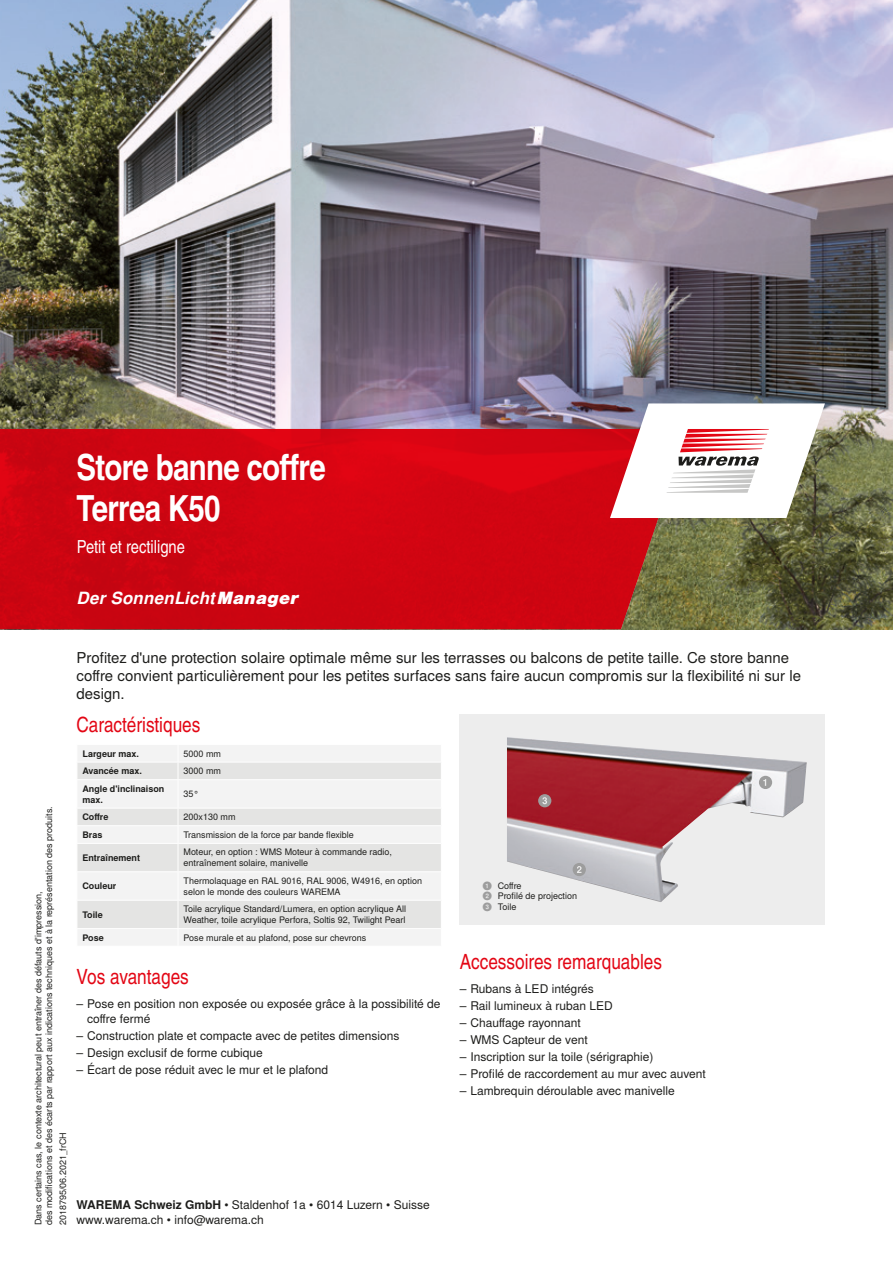
<style>
.page{position:relative;width:893px;height:1263px;background:#fff}
.page>*{position:absolute;margin:0;border:0;box-sizing:border-box;transform-origin:0 0}
.t1{font:700 36px/40.5px "Warema Nimbus Cnd";letter-spacing:-.02em;color:#fff}
.t2{font:21px "Warema Nimbus Cnd";color:#e30614}
.t3{font:18px "Warema Nimbus Cnd";color:#fff}
.t4{font:italic 700 16.8px "Warema Nimbus";letter-spacing:.015em;color:#fff}
.t5{font:15px/18px "Warema Nimbus";color:#1d1d1b}
.t6{font:12px/15px "Warema Nimbus";color:#1d1d1b}
.t7{font:9px/10.8px "Warema Nimbus";color:#1d1d1b}
.t8{font:700 9px/10.8px "Warema Nimbus";color:#1d1d1b}
.s1{font-weight:900}
.s2{font-weight:700;color:#9d9d9d}
.s3{font-weight:700}
</style>
<div class="page">
<img style="left:0;top:0;width:893px;height:629px">
<div style="left:460px;top:714px;width:365px;height:210px;background:#ededed"></div>
<img style="left:507px;top:737px;width:300px;height:165px">
<svg style="left:573px;top:863px;width:13px;height:13px"></svg>
<svg style="left:538px;top:794px;width:13px;height:13px"></svg>
<svg style="left:759px;top:776px;width:13px;height:13px"></svg>
<svg style="left:0;top:429px;width:688px;height:200px;background:#cc0a13"></svg>
<svg style="left:610px;top:403px;width:215px;height:115px"></svg>
<div style="left:78px;top:745px;width:363px;height:200px;background:#f3f3f3"></div>
<svg style="left:78px;top:763px;width:363px;height:165px;fill:#e4e4e3"></svg>
<hr style="left:77px;top:762px;width:101px;height:1px;background:#fff">
<hr style="left:178px;top:762px;width:264px;height:1px;background:#fff">
<hr style="left:77px;top:779px;width:101px;height:1px;background:#fff">
<hr style="left:178px;top:779px;width:264px;height:1px;background:#fff">
<hr style="left:77px;top:808px;width:101px;height:1px;background:#fff">
<hr style="left:178px;top:808px;width:264px;height:1px;background:#fff">
<hr style="left:77px;top:825px;width:101px;height:1px;background:#fff">
<hr style="left:178px;top:825px;width:264px;height:1px;background:#fff">
<hr style="left:77px;top:843px;width:101px;height:1px;background:#fff">
<hr style="left:178px;top:843px;width:264px;height:1px;background:#fff">
<hr style="left:77px;top:871px;width:101px;height:1px;background:#fff">
<hr style="left:178px;top:871px;width:264px;height:1px;background:#fff">
<hr style="left:77px;top:900px;width:101px;height:1px;background:#fff">
<hr style="left:178px;top:900px;width:264px;height:1px;background:#fff">
<hr style="left:77px;top:928px;width:101px;height:1px;background:#fff">
<svg style="left:77px;top:763px;width:1px;height:165px"></svg>
<hr style="left:178px;top:928px;width:264px;height:1px;background:#fff">
<svg style="left:178px;top:745px;width:1px;height:200px"></svg>
<h1 class="t1" style="left:77px;top:448px;width:251px">Store banne coffre<br>Terrea K50</h1>
<h3 class="t3" style="left:77px;top:536px;width:110px">Petit et rectiligne</h3>
<h3 class="t4" style="left:77px;top:588px;width:224px">Der SonnenLicht<span class="s1">Manager</span></h3>
<p class="t7" style="left:33px;top:1225px;width:420px;rotate:-90deg">Dans certains cas, le contexte architectural peut entraîner des défauts d'impression,<br>des modifications et des écarts par rapport aux indications techniques et à la représentation des produits.</p>
<p class="t7" style="left:58px;top:1225px;width:94px;rotate:-90deg">2018795/06.2021_frCH</p>
<h3 class="t5" style="left:77px;top:649px;width:726px">Profitez d'une protection solaire optimale même sur les terrasses ou balcons de petite taille. Ce store banne coffre convient particulièrement pour les petites surfaces sans faire aucun compromis sur la flexibilité ni sur le design.</h3>
<h2 class="t2" style="left:77px;top:712px;width:125px">Caractéristiques</h2>
<p class="t8" style="left:82px;top:748px;width:58px">Largeur max.</p>
<p class="t7" style="left:184px;top:748px;width:39px">5000 mm</p>
<p class="t8" style="left:82px;top:766px;width:61px">Avancée max.</p>
<p class="t7" style="left:184px;top:766px;width:39px">3000 mm</p>
<p class="t8" style="left:82px;top:783px;width:84px">Angle d'inclinaison max.</p>
<p class="t7" style="left:184px;top:789px;width:17px">35°</p>
<p class="t8" style="left:82px;top:812px;width:28px">Coffre</p>
<p class="t7" style="left:184px;top:812px;width:54px">200x130 mm</p>
<p class="t8" style="left:82px;top:830px;width:22px">Bras</p>
<p class="t7" style="left:184px;top:829px;width:172px">Transmission de la force par bande flexible</p>
<p class="t8" style="left:82px;top:853px;width:59px">Entraînement</p>
<p class="t7" style="left:184px;top:847px;width:210px">Moteur, en option : WMS Moteur à commande radio, entraînement solaire, manivelle</p>
<p class="t8" style="left:82px;top:881px;width:36px">Couleur</p>
<p class="t7" style="left:184px;top:875px;width:240px">Thermolaquage en RAL 9016, RAL 9006, W4916, en option selon le monde des couleurs WAREMA</p>
<p class="t8" style="left:82px;top:909px;width:22px">Toile</p>
<p class="t7" style="left:184px;top:904px;width:224px">Toile acrylique Standard/Lumera, en option acrylique All<br>Weather, toile acrylique Perfora, Soltis 92, Twilight Pearl</p>
<p class="t8" style="left:82px;top:932px;width:23px">Pose</p>
<p class="t7" style="left:184px;top:932px;width:184px">Pose murale et au plafond, pose sur chevrons</p>
<h2 class="t2" style="left:77px;top:964px;width:114px">Vos avantages</h2>
<h3 class="t6" style="left:87px;top:996px;width:355px;text-indent:-11px">– Pose en position non exposée ou exposée grâce à la possibilité de coffre fermé</h3>
<h3 class="t6" style="left:77px;top:1028px;width:324px">– Construction plate et compacte avec de petites dimensions</h3>
<h3 class="t6" style="left:77px;top:1045px;width:188px">– Design exclusif de forme cubique</h3>
<h3 class="t6" style="left:77px;top:1062px;width:253px">– Écart de pose réduit avec le mur et le plafond</h3>
<p class="t7" style="left:483px;top:880px;width:96px"><span class="s2">➊</span> Coffre<br><span class="s2">➋</span> Profilé de projection<br><span class="s2">➌</span> Toile</p>
<h2 class="t2" style="left:460px;top:949px;width:204px">Accessoires remarquables</h2>
<h3 class="t6" style="left:460px;top:981px;width:136px">– Rubans à LED intégrés</h3>
<h3 class="t6" style="left:460px;top:998px;width:155px">– Rail lumineux à ruban LED</h3>
<h3 class="t6" style="left:460px;top:1015px;width:123px">– Chauffage rayonnant</h3>
<h3 class="t6" style="left:460px;top:1032px;width:129px">– WMS Capteur de vent</h3>
<h3 class="t6" style="left:460px;top:1049px;width:195px">– Inscription sur la toile (sérigraphie)</h3>
<h3 class="t6" style="left:460px;top:1067px;width:248px">– Profilé de raccordement au mur avec auvent</h3>
<h3 class="t6" style="left:460px;top:1084px;width:217px">– Lambrequin déroulable avec manivelle</h3>
<h3 class="t6" style="left:77px;top:1197px;width:355px"><span class="s3">WAREMA Schweiz GmbH</span> • Staldenhof 1a • 6014 Luzern • Suisse</h3>
<h3 class="t6" style="left:77px;top:1212px;width:189px">www.warema.ch • info@warema.ch</h3>
</div>
